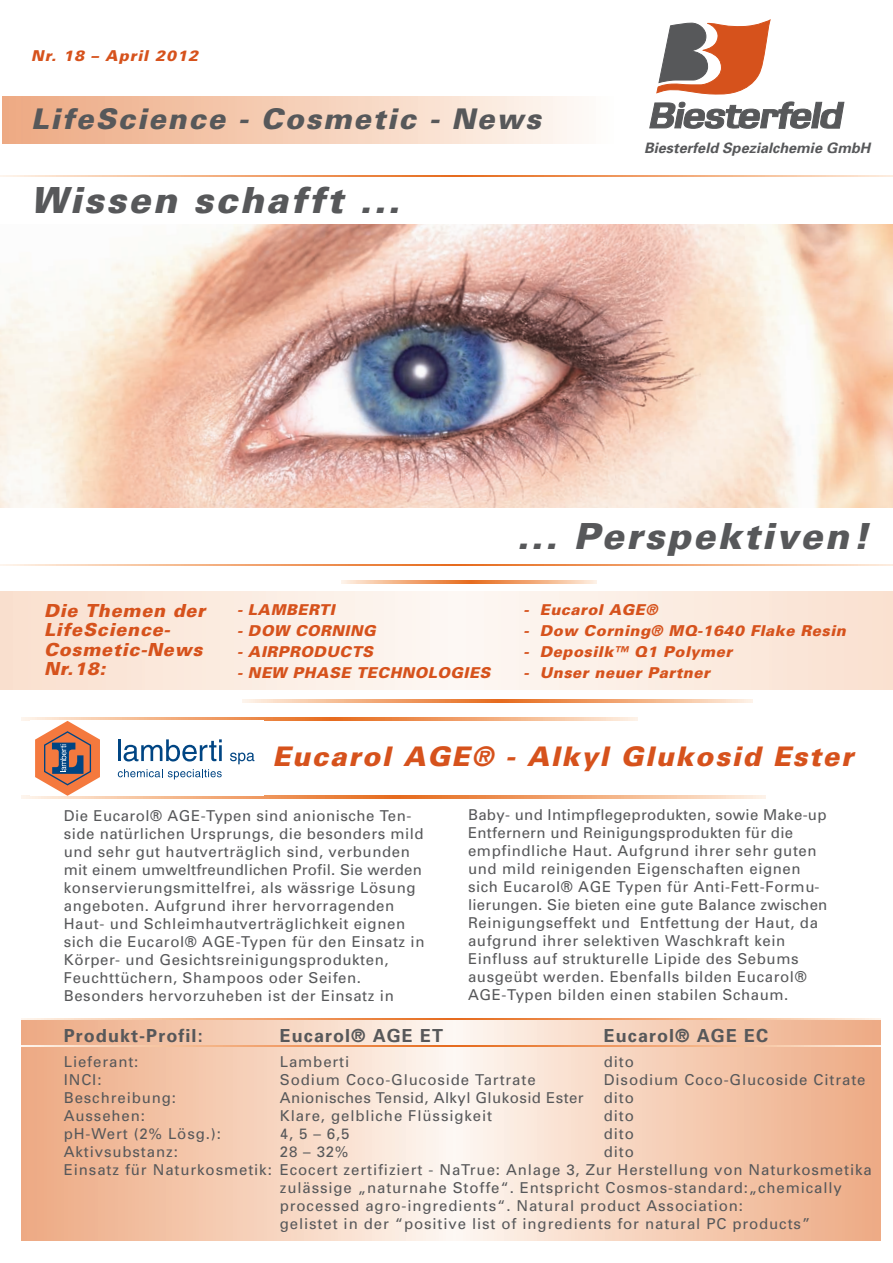
<style>
.page{position:relative;width:893px;height:1263px;background:#fff}
.page>*{position:absolute;margin:0;border:0;box-sizing:border-box;transform-origin:0 0}
.t1{font:italic 900 36px "Univers";letter-spacing:.065em;color:#57585a}
.t2{font:italic 900 28.5px "Univers";letter-spacing:.065em;color:#57585a}
.t3{font:italic 900 27px "Univers";letter-spacing:.065em;color:#d6521c}
.t4{font:italic 900 18px/19.5px "Univers";letter-spacing:.045em;color:#d6521c}
.t5{font:700 18px "Univers";letter-spacing:.06em;color:#57585a}
.t6{font:15px/18px "Univers";letter-spacing:.04em;color:#57585a}
.t7{font:15px "Univers";letter-spacing:.06em;color:#57585a}
.t8{font:italic 900 15px "Univers";letter-spacing:.035em;color:#d6521c}
.t9{font:italic 900 15px "Univers";letter-spacing:.065em;color:#d6521c}
.t10{font:italic 700 14.4px "Univers";letter-spacing:.005em;color:#57585a}
</style>
<div class="page">
<svg style="left:657px;top:19px;width:113px;height:75px"></svg>
<svg style="left:650px;top:102px;width:194px;height:27px"></svg>
<div style="left:3px;top:96px;width:610px;height:48px;background:linear-gradient(to right,#eda880,#fefbf7)"></div>
<img style="left:0;top:224px;width:893px;height:284px">
<svg style="left:0;top:175px;width:893px;height:2px;background:#f1ab7b"></svg>
<svg style="left:0;top:564px;width:893px;height:1px"></svg>
<svg style="left:0;top:591px;width:893px;height:99px;background:#fbebe1"></svg>
<svg style="left:341px;top:580px;width:255px;height:3px"></svg>
<svg style="left:242px;top:699px;width:510px;height:3px;background:#f1ab7c"></svg>
<svg style="left:21px;top:1020px;width:859px;height:220px;background:#f5cfb8"></svg>
<svg style="left:21px;top:1045px;width:859px;height:2px;background:#f1ac7c"></svg>
<svg style="left:21px;top:1018px;width:859px;height:2px;background:#f1ac7c"></svg>
<svg style="left:21px;top:717px;width:617px;height:3px;background:#f1ac7c"></svg>
<svg style="left:21px;top:795px;width:744px;height:3px;background:#f2b286"></svg>
<svg style="left:35px;top:721px;width:65px;height:74px"></svg>
<hr style="left:118px;top:739px;width:2px;height:22px;background:#004583">
<svg style="left:124px;top:739px;width:98px;height:22px"></svg>
<svg style="left:230px;top:752px;width:24px;height:12px"></svg>
<svg style="left:118px;top:769px;width:104px;height:10px"></svg>
<p class="t9" style="left:31px;top:50px;width:168px">Nr. 18 – April 2012</p>
<h2 class="t2" style="left:31px;top:108px;width:511px">LifeScience - Cosmetic - News</h2>
<h1 class="t1" style="left:31px;top:187px;width:370px">Wissen schafft ...</h1>
<p class="t10" style="left:644px;top:143px;width:228px">Biesterfeld Spezialchemie GmbH</p>
<p class="t4" style="left:44px;top:602px;width:163px">Die Themen der<br>LifeScience-<br>Cosmetic-News<br>Nr.18:</p>
<h1 class="t1" style="left:517px;top:523px;width:354px">... Perspektiven!</h1>
<p class="t8" style="left:237px;top:604px;width:99px">- LAMBERTI</p>
<p class="t8" style="left:523px;top:604px;width:135px">- Eucarol AGE®</p>
<p class="t8" style="left:237px;top:625px;width:140px">- DOW CORNING</p>
<p class="t8" style="left:523px;top:625px;width:324px">- Dow Corning® MQ-1640 Flake Resin</p>
<p class="t8" style="left:237px;top:646px;width:138px">- AIRPRODUCTS</p>
<p class="t8" style="left:523px;top:646px;width:210px">- Deposilk™ Q1 Polymer</p>
<p class="t8" style="left:237px;top:667px;width:255px">- NEW PHASE TECHNOLOGIES</p>
<p class="t8" style="left:523px;top:667px;width:188px">- Unser neuer Partner</p>
<h3 class="t3" style="left:272px;top:746px;width:582px">Eucarol AGE® - Alkyl Glukosid Ester</h3>
<p class="t6" style="left:64px;top:808px;width:362px">Die Eucarol® AGE-Typen sind anionische Ten&shy;side natürlichen Ursprungs, die besonders mild und sehr gut hautverträglich sind, verbunden mit einem umweltfreundlichen Profil. Sie werden konservierungsmittelfrei, als wässrige Lösung angeboten. Aufgrund ihrer hervorragenden Haut- und Schleimhautverträglichkeit eignen sich die Eucarol® AGE-Typen für den Einsatz in Körper- und Gesichtsreinigungsprodukten, Feuchttüchern, Shampoos oder Seifen.<br>Besonders hervorzuheben ist der Einsatz in</p>
<p class="t6" style="left:468px;top:807px;width:361px">Baby- und Intimpflegeprodukten, sowie Make-up Entfernern und Reinigungsprodukten für die empfindliche Haut. Aufgrund ihrer sehr guten und mild reinigenden Eigenschaften eignen sich Eucarol® AGE Typen für Anti-Fett-Formu&shy;lierungen. Sie bieten eine gute Balance zwischen Reinigungseffekt und Entfettung der Haut, da aufgrund ihrer selektiven Waschkraft kein Einfluss auf strukturelle Lipide des Sebums ausgeübt werden. Ebenfalls bilden Eucarol® AGE-Typen bilden einen stabilen Schaum.</p>
<p class="t5" style="left:64px;top:1028px;width:140px">Produkt-Profil:</p>
<p class="t5" style="left:280px;top:1028px;width:165px">Eucarol® AGE ET</p>
<p class="t5" style="left:604px;top:1028px;width:166px">Eucarol® AGE EC</p>
<p class="t7" style="left:64px;top:1056px;width:76px">Lieferant:</p>
<p class="t7" style="left:280px;top:1056px;width:71px">Lamberti</p>
<p class="t6" style="left:604px;top:1054px;width:32px">dito</p>
<p class="t6" style="left:64px;top:1072px;width:39px">INCI:</p>
<p class="t7" style="left:280px;top:1074px;width:257px">Sodium Coco-Glucoside Tartrate</p>
<p class="t7" style="left:604px;top:1074px;width:263px">Disodium Coco-Glucoside Citrate</p>
<p class="t7" style="left:64px;top:1092px;width:114px">Beschreibung:</p>
<p class="t6" style="left:280px;top:1090px;width:305px">Anionisches Tensid, Alkyl Glukosid Ester</p>
<p class="t6" style="left:604px;top:1090px;width:32px">dito</p>
<p class="t7" style="left:64px;top:1110px;width:83px">Aussehen:</p>
<p class="t7" style="left:280px;top:1110px;width:214px">Klare, gelbliche Flüssigkeit</p>
<p class="t6" style="left:604px;top:1108px;width:32px">dito</p>
<p class="t7" style="left:64px;top:1128px;width:159px">pH-Wert (2% Lösg.):</p>
<p class="t6" style="left:280px;top:1126px;width:71px">4, 5 – 6,5</p>
<p class="t6" style="left:604px;top:1126px;width:32px">dito</p>
<p class="t7" style="left:64px;top:1146px;width:116px">Aktivsubstanz:</p>
<p class="t6" style="left:280px;top:1144px;width:70px">28 – 32%</p>
<p class="t6" style="left:604px;top:1144px;width:32px">dito</p>
<p class="t7" style="left:64px;top:1164px;width:809px">Einsatz für Naturkosmetik: Ecocert zertifiziert - NaTrue: Anlage 3, Zur Herstellung von Naturkosmetika</p>
<p class="t7" style="left:280px;top:1182px;width:564px">zulässige „naturnahe Stoffe“. Entspricht Cosmos-standard:„chemically</p>
<p class="t7" style="left:280px;top:1200px;width:465px">processed agro-ingredients“. Natural product Association:</p>
<p class="t7" style="left:280px;top:1218px;width:532px">gelistet in der “positive list of ingredients for natural PC products”</p>
</div>
